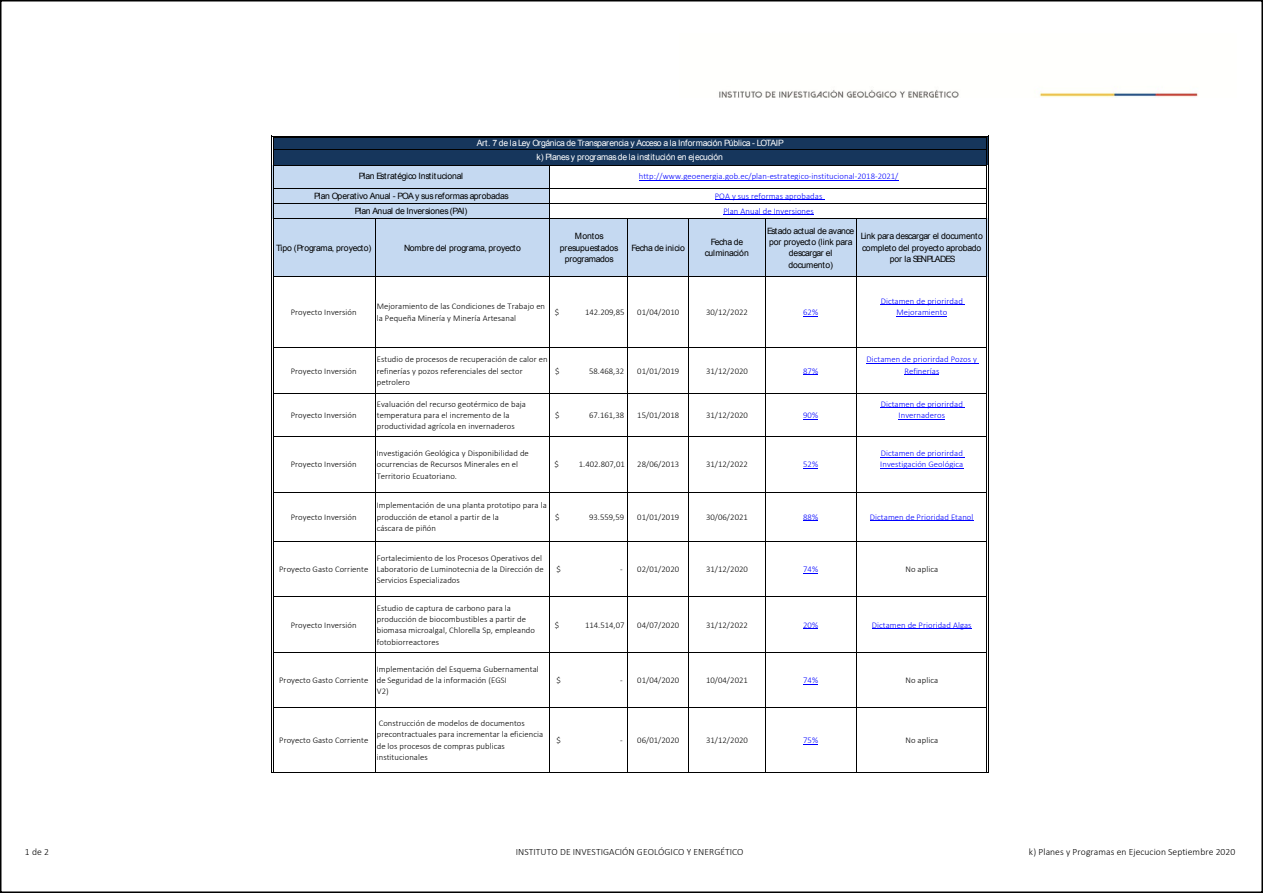
<style>
.page{position:relative;width:1263px;height:893px;background:#fff}
.page>*{position:absolute;margin:0;border:0;box-sizing:border-box;transform-origin:0 0}
.t1{font:300 9.6px "Calibri";letter-spacing:.005em;color:#000}
.t2{font:300 8.7px/11.4px "Calibri";letter-spacing:.01em;color:#000}
.t3{font:8.7px/11.4px "Arial";letter-spacing:-.015em;color:#000;text-align:center}
.t4{font:300 8.7px/11.4px "Calibri";letter-spacing:.01em;color:#00f;text-align:center}
.t5{font:8.7px "Arial";letter-spacing:-.015em;color:#fff}
</style>
<div class="page">
<img style="left:719px;top:90px;width:480px;height:7px">
<div style="left:273px;top:137px;width:714px;height:28px;background:#16365c"></div>
<div style="left:273px;top:165px;width:277px;height:54px;background:#c5d9f1"></div>
<div style="left:273px;top:219px;width:714px;height:58px;background:#c5d9f1"></div>
<svg style="left:803px;top:316px;width:15px;height:1px"></svg>
<hr style="left:881px;top:305px;width:84px;height:1px;background:#00f">
<hr style="left:896px;top:316px;width:51px;height:1px;background:#00f">
<svg style="left:803px;top:374px;width:15px;height:1px"></svg>
<hr style="left:866px;top:363px;width:113px;height:1px;background:#00f">
<hr style="left:904px;top:374px;width:35px;height:1px;background:#00f">
<svg style="left:803px;top:419px;width:15px;height:1px"></svg>
<hr style="left:881px;top:408px;width:84px;height:1px;background:#00f">
<hr style="left:898px;top:419px;width:47px;height:1px;background:#00f">
<svg style="left:803px;top:468px;width:15px;height:1px"></svg>
<hr style="left:881px;top:457px;width:84px;height:1px;background:#00f">
<hr style="left:880px;top:468px;width:83px;height:1px;background:#00f">
<svg style="left:803px;top:520px;width:15px;height:1px"></svg>
<hr style="left:870px;top:520px;width:104px;height:1px;background:#00f">
<svg style="left:803px;top:573px;width:15px;height:1px"></svg>
<svg style="left:803px;top:628px;width:15px;height:1px"></svg>
<hr style="left:872px;top:628px;width:100px;height:1px;background:#00f">
<svg style="left:803px;top:684px;width:15px;height:1px"></svg>
<svg style="left:803px;top:744px;width:15px;height:1px"></svg>
<hr style="left:639px;top:180px;width:259px;height:1px;background:#00f">
<hr style="left:723px;top:215px;width:91px;height:1px;background:#00f">
<hr style="left:715px;top:200px;width:109px;height:1px;background:#00f">
<hr style="left:271px;top:138px;width:1px;height:634px;background:#000">
<hr style="left:273px;top:138px;width:1px;height:634px;background:#000">
<hr style="left:986px;top:138px;width:1px;height:634px;background:#000">
<hr style="left:988px;top:138px;width:1px;height:634px;background:#000">
<hr style="left:549px;top:166px;width:1px;height:607px;background:#000">
<hr style="left:375px;top:219px;width:1px;height:554px;background:#000">
<hr style="left:627px;top:219px;width:1px;height:554px;background:#000">
<hr style="left:688px;top:219px;width:1px;height:554px;background:#000">
<hr style="left:764px;top:219px;width:1px;height:554px;background:#000">
<hr style="left:856px;top:219px;width:1px;height:554px;background:#000">
<hr style="left:273px;top:136px;width:713px;height:1px;background:#000">
<hr style="left:273px;top:137px;width:713px;height:1px;background:#000">
<hr style="left:273px;top:149px;width:713px;height:1px;background:#000">
<hr style="left:273px;top:165px;width:713px;height:1px;background:#000">
<hr style="left:273px;top:188px;width:713px;height:1px;background:#000">
<hr style="left:273px;top:203px;width:713px;height:1px;background:#000">
<hr style="left:273px;top:218px;width:713px;height:1px;background:#000">
<hr style="left:273px;top:276px;width:713px;height:1px;background:#000">
<hr style="left:273px;top:347px;width:713px;height:1px;background:#000">
<hr style="left:273px;top:393px;width:713px;height:1px;background:#000">
<hr style="left:273px;top:436px;width:713px;height:1px;background:#000">
<hr style="left:273px;top:492px;width:713px;height:1px;background:#000">
<hr style="left:273px;top:541px;width:713px;height:1px;background:#000">
<hr style="left:273px;top:596px;width:713px;height:1px;background:#000">
<hr style="left:273px;top:652px;width:713px;height:1px;background:#000">
<hr style="left:273px;top:707px;width:713px;height:1px;background:#000">
<hr style="left:271px;top:772px;width:717px;height:1px;background:#000">
<p class="t5" style="left:477px;top:137px;width:309px">Art. 7 de la Ley Orgánica de Transparencia y Acceso a la Información Pública - LOTAIP</p>
<p class="t5" style="left:537px;top:151px;width:188px">k) Planes y programas de la institución en ejecución</p>
<p class="t3" style="left:359px;top:171px;width:106px">Plan Estratégico Institucional</p>
<p class="t4" style="left:639px;top:171px;width:261px">http://www.geoenergia.gob.ec/plan-estrategico-institucional-2018-2021/</p>
<p class="t3" style="left:355px;top:205px;width:114px">Plan Anual de Inversiones (PAI)</p>
<p class="t4" style="left:723px;top:205px;width:92px">Plan Anual de Inversiones</p>
<p class="t3" style="left:314px;top:190px;width:196px">Plan Operativo Anual - POA y sus reformas aprobadas</p>
<p class="t4" style="left:715px;top:190px;width:109px">POA y sus reformas aprobadas</p>
<p class="t3" style="left:276px;top:242px;width:97px">Tipo (Programa, proyecto)</p>
<p class="t3" style="left:404px;top:242px;width:118px">Nombre del programa, proyecto</p>
<p class="t3" style="left:560px;top:231px;width:60px">Montos presupuestados programados</p>
<p class="t3" style="left:631px;top:242px;width:55px">Fecha de inicio</p>
<p class="t3" style="left:705px;top:236px;width:45px">Fecha de culminación</p>
<p class="t3" style="left:767px;top:225px;width:89px">Estado actual de avance por proyecto (link para descargar el documento)</p>
<p class="t3" style="left:861px;top:231px;width:124px">Link para descargar el documento completo del proyecto aprobado por la SENPLADES</p>
<p class="t2" style="left:291px;top:306px;width:67px">Proyecto Inversión</p>
<p class="t2" style="left:377px;top:301px;width:170px">Mejoramiento de las Condiciones de Trabajo en la Pequeña Minería y Minería Artesanal</p>
<p class="t2" style="left:555px;top:306px;width:6px">$</p>
<p class="t2" style="left:585px;top:306px;width:41px">142.209,85</p>
<p class="t2" style="left:637px;top:306px;width:43px">01/04/2010</p>
<p class="t2" style="left:706px;top:306px;width:43px">30/12/2022</p>
<p class="t4" style="left:803px;top:306px;width:16px">62%</p>
<p class="t4" style="left:881px;top:295px;width:84px">Dictamen de priorirdad<br>Mejoramiento</p>
<p class="t2" style="left:291px;top:365px;width:67px">Proyecto Inversión</p>
<p class="t2" style="left:377px;top:353px;width:172px">Estudio de procesos de recuperación de calor en refinerías y pozos referenciales del sector petrolero</p>
<p class="t2" style="left:555px;top:365px;width:6px">$</p>
<p class="t2" style="left:589px;top:365px;width:37px">58.468,32</p>
<p class="t2" style="left:637px;top:365px;width:43px">01/01/2019</p>
<p class="t2" style="left:706px;top:365px;width:43px">31/12/2020</p>
<p class="t4" style="left:803px;top:365px;width:16px">87%</p>
<p class="t4" style="left:866px;top:353px;width:112px">Dictamen de priorirdad Pozos y<br>Refinerías</p>
<p class="t2" style="left:291px;top:409px;width:67px">Proyecto Inversión</p>
<p class="t2" style="left:377px;top:398px;width:151px">Evaluación del recurso geotérmico de baja temperatura para el incremento de la productividad agrícola en invernaderos</p>
<p class="t2" style="left:555px;top:409px;width:6px">$</p>
<p class="t2" style="left:589px;top:409px;width:37px">67.161,38</p>
<p class="t2" style="left:637px;top:409px;width:43px">15/01/2018</p>
<p class="t2" style="left:706px;top:409px;width:43px">31/12/2020</p>
<p class="t4" style="left:803px;top:409px;width:16px">90%</p>
<p class="t4" style="left:881px;top:398px;width:84px">Dictamen de priorirdad<br>Invernaderos</p>
<p class="t2" style="left:291px;top:458px;width:67px">Proyecto Inversión</p>
<p class="t2" style="left:377px;top:447px;width:154px">Investigación Geológica y Disponibilidad de ocurrencias de Recursos Minerales en el<br>Territorio Ecuatoriano.</p>
<p class="t2" style="left:555px;top:458px;width:6px">$</p>
<p class="t2" style="left:579px;top:458px;width:48px">1.402.807,01</p>
<p class="t2" style="left:637px;top:458px;width:43px">28/06/2013</p>
<p class="t2" style="left:706px;top:458px;width:43px">31/12/2022</p>
<p class="t4" style="left:803px;top:458px;width:16px">52%</p>
<p class="t4" style="left:880px;top:447px;width:84px;text-align:left">Dictamen de priorirdad<br>Investigación Geológica</p>
<p class="t2" style="left:291px;top:511px;width:67px">Proyecto Inversión</p>
<p class="t2" style="left:377px;top:500px;width:171px">Implementación de una planta prototipo para la producción de etanol a partir de la<br>cáscara de piñón</p>
<p class="t2" style="left:555px;top:511px;width:6px">$</p>
<p class="t2" style="left:589px;top:511px;width:37px">93.559,59</p>
<p class="t2" style="left:637px;top:511px;width:43px">01/01/2019</p>
<p class="t2" style="left:706px;top:511px;width:43px">30/06/2021</p>
<p class="t4" style="left:803px;top:511px;width:16px">88%</p>
<p class="t4" style="left:870px;top:511px;width:105px">Dictamen de Prioridad Etanol</p>
<p class="t2" style="left:279px;top:563px;width:91px">Proyecto Gasto Corriente</p>
<p class="t2" style="left:377px;top:552px;width:168px">Fortalecimiento de los Procesos Operativos del<br>Laboratorio de Luminotecnia de la Dirección de<br>Servicios Especializados</p>
<p class="t2" style="left:556px;top:563px;width:6px">$</p>
<p class="t2" style="left:620px;top:563px;width:60px">- 02/01/2020</p>
<p class="t2" style="left:706px;top:563px;width:43px">31/12/2020</p>
<p class="t4" style="left:803px;top:563px;width:16px">74%</p>
<p class="t2" style="left:905px;top:563px;width:34px">No aplica</p>
<p class="t2" style="left:291px;top:619px;width:67px">Proyecto Inversión</p>
<p class="t2" style="left:377px;top:602px;width:160px">Estudio de captura de carbono para la producción de biocombustibles a partir de biomasa microalgal, Chlorella Sp, empleando fotobiorreactores</p>
<p class="t2" style="left:555px;top:619px;width:6px">$</p>
<p class="t2" style="left:585px;top:619px;width:41px">114.514,07</p>
<p class="t2" style="left:637px;top:619px;width:43px">04/07/2020</p>
<p class="t2" style="left:706px;top:619px;width:43px">31/12/2022</p>
<p class="t4" style="left:803px;top:619px;width:16px">20%</p>
<p class="t4" style="left:872px;top:619px;width:101px">Dictamen de Prioridad Algas</p>
<p class="t2" style="left:279px;top:674px;width:91px">Proyecto Gasto Corriente</p>
<p class="t2" style="left:377px;top:663px;width:164px">Implementación del Esquema Gubernamental de Seguridad de la información (EGSI<br>V2)</p>
<p class="t2" style="left:556px;top:674px;width:6px">$</p>
<p class="t2" style="left:620px;top:674px;width:60px">- 01/04/2020</p>
<p class="t2" style="left:706px;top:674px;width:43px">10/04/2021</p>
<p class="t4" style="left:803px;top:674px;width:16px">74%</p>
<p class="t2" style="left:905px;top:674px;width:34px">No aplica</p>
<p class="t2" style="left:279px;top:734px;width:91px">Proyecto Gasto Corriente</p>
<p class="t2" style="left:377px;top:717px;width:168px">Construcción de modelos de documentos precontractuales para incrementar la eficiencia de los procesos de compras publicas institucionales</p>
<p class="t2" style="left:556px;top:734px;width:6px">$</p>
<p class="t2" style="left:620px;top:734px;width:60px">- 06/01/2020</p>
<p class="t2" style="left:706px;top:734px;width:43px">31/12/2020</p>
<p class="t4" style="left:803px;top:734px;width:16px">75%</p>
<p class="t2" style="left:905px;top:734px;width:34px">No aplica</p>
<p class="t1" style="left:25px;top:846px;width:25px">1 de 2</p>
<p class="t1" style="left:516px;top:846px;width:229px">INSTITUTO DE INVESTIGACIÓN GEOLÓGICO Y ENERGÉTICO</p>
<p class="t1" style="left:1029px;top:846px;width:208px">k) Planes y Programas en Ejecucion Septiembre 2020</p>
</div>
